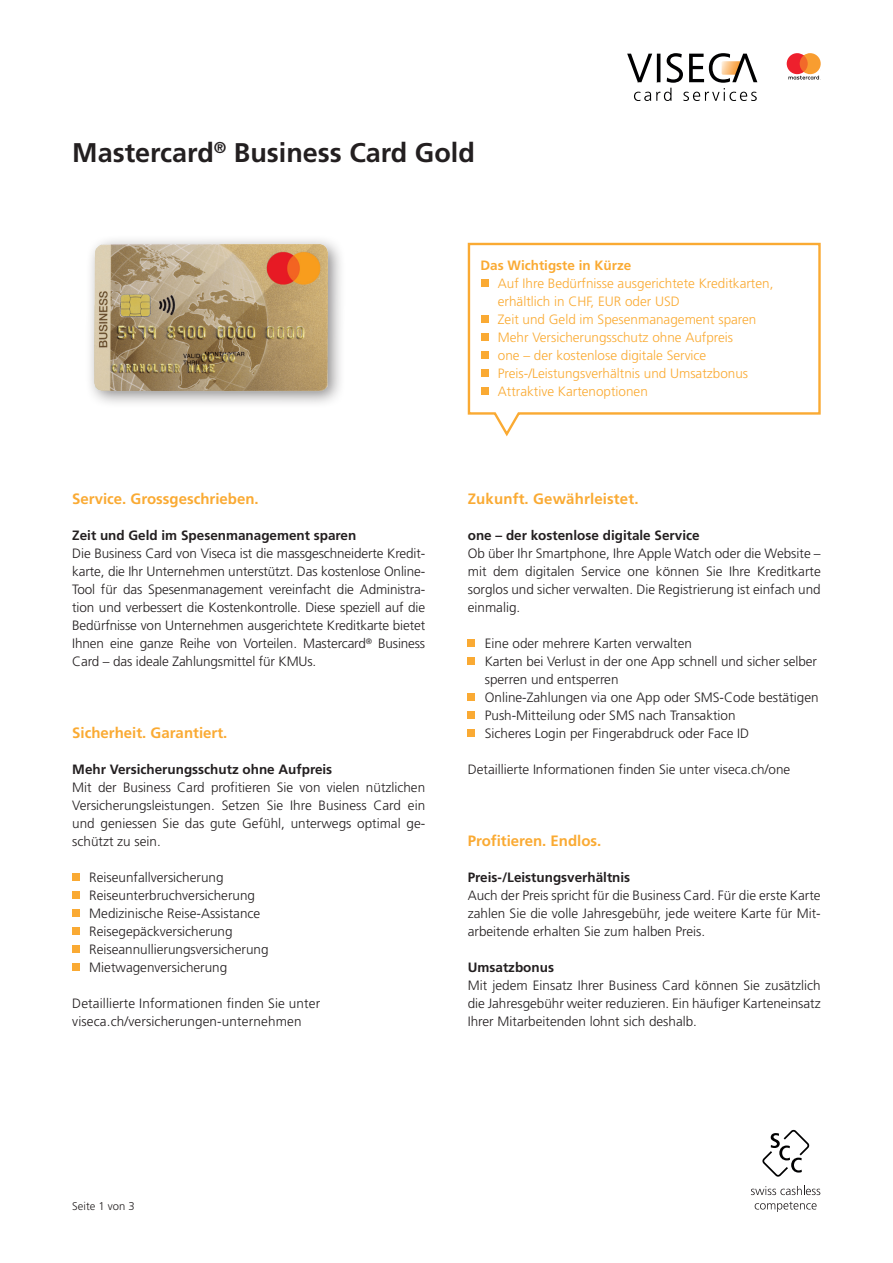
<style>
.page{position:relative;width:893px;height:1263px;background:#fff}
.page>*{position:absolute;margin:0;border:0;box-sizing:border-box;transform-origin:0 0}
.t1{font:700 27px "Frutiger LT Pro";color:#231f20}
.t2{font:700 15px "Frutiger LT Pro";color:#faaa33}
.t3{font:300 13.5px/18px "Frutiger LT Pro";color:#231f20;text-align:justify}
.t4{font:300 13.5px/18px "Frutiger LT Pro";color:#faaa33}
.t5{font:700 13.5px "Frutiger LT Pro";color:#231f20}
.t6{font:700 13.5px "Frutiger LT Pro";color:#faaa33}
.t7{font:300 11.25px "Frutiger LT Pro";color:#231f20}
</style>
<div class="page">
<svg style="left:627px;top:53px;width:130px;height:48px"></svg>
<svg style="left:787px;top:53px;width:34px;height:27px"></svg>
<svg style="left:467px;top:242px;width:354px;height:195px"></svg>
<div style="left:72px;top:874px;width:7px;height:7px;background:#faaa33"></div>
<div style="left:72px;top:892px;width:7px;height:7px;background:#faaa33"></div>
<div style="left:72px;top:910px;width:7px;height:7px;background:#faaa33"></div>
<div style="left:72px;top:928px;width:7px;height:7px;background:#faaa33"></div>
<div style="left:72px;top:946px;width:7px;height:7px;background:#faaa33"></div>
<div style="left:72px;top:964px;width:7px;height:7px;background:#faaa33"></div>
<div style="left:481px;top:280px;width:7px;height:7px;background:#faaa33"></div>
<div style="left:481px;top:316px;width:7px;height:7px;background:#faaa33"></div>
<div style="left:481px;top:334px;width:7px;height:7px;background:#faaa33"></div>
<div style="left:481px;top:352px;width:7px;height:7px;background:#faaa33"></div>
<div style="left:481px;top:370px;width:7px;height:7px;background:#faaa33"></div>
<div style="left:481px;top:388px;width:7px;height:7px;background:#faaa33"></div>
<div style="left:468px;top:640px;width:7px;height:7px;background:#faaa33"></div>
<div style="left:468px;top:658px;width:7px;height:7px;background:#faaa33"></div>
<div style="left:468px;top:694px;width:7px;height:7px;background:#faaa33"></div>
<div style="left:468px;top:712px;width:7px;height:7px;background:#faaa33"></div>
<div style="left:468px;top:730px;width:7px;height:7px;background:#faaa33"></div>
<svg style="left:762px;top:1130px;width:48px;height:47px"></svg>
<svg style="left:751px;top:1186px;width:69px;height:9px"></svg>
<svg style="left:755px;top:1201px;width:62px;height:11px"></svg>
<div style="left:85px;top:234px;width:261px;height:175px;background:#231f20;opacity:.53"></div>
<img style="left:91px;top:241px;width:241px;height:153px">
<h1 class="t1" style="left:72px;top:136px;width:404px">Mastercard<sup>®</sup> Business Card Gold</h1>
<p class="t6" style="left:480px;top:257px;width:152px">Das Wichtigste in Kürze</p>
<p class="t4" style="left:498px;top:274px;width:277px">Auf Ihre Bedürfnisse ausgerichtete Kreditkarten, erhältlich in CHF, EUR oder USD<br>Zeit und Geld im Spesenmanagement sparen Mehr Versicherungsschutz ohne Aufpreis<br>one – der kostenlose digitale Service Preis-/Leistungsverhältnis und Umsatzbonus Attraktive Kartenoptionen</p>
<p class="t2" style="left:72px;top:490px;width:188px">Service. Grossgeschrieben.</p>
<p class="t5" style="left:72px;top:527px;width:286px">Zeit und Geld im Spesenmanagement sparen</p>
<p class="t3" style="left:72px;top:544px;width:354px">Die Business Card von Viseca ist die massgeschneiderte Kredit&shy;karte, die Ihr Unternehmen unterstützt. Das kostenlose Online-Tool für das Spesenmanagement vereinfacht die Administra&shy;tion und verbessert die Kostenkontrolle. Diese speziell auf die Bedürfnisse von Unternehmen ausgerichtete Kreditkarte bietet Ihnen eine ganze Reihe von Vorteilen. Mastercard<sup>®</sup> Business Card – das ideale Zahlungsmittel für KMUs.</p>
<p class="t2" style="left:72px;top:724px;width:157px">Sicherheit. Garantiert.</p>
<p class="t5" style="left:72px;top:761px;width:262px">Mehr Versicherungsschutz ohne Aufpreis</p>
<p class="t3" style="left:72px;top:778px;width:354px">Mit der Business Card profitieren Sie von vielen nützlichen Versicherungsleistungen. Setzen Sie Ihre Business Card ein und geniessen Sie das gute Gefühl, unterwegs optimal ge&shy;schützt zu sein.</p>
<p class="t3" style="left:89px;top:868px;width:181px;text-align:left">Reiseunfallversicherung<br>Reiseunterbruchversicherung<br>Medizinische Reise-Assistance<br>Reisegepäckversicherung<br>Reiseannullierungsversicherung<br>Mietwagenversicherung</p>
<p class="t3" style="left:72px;top:994px;width:249px">Detaillierte Informationen finden Sie unter viseca.ch/versicherungen-unternehmen</p>
<p class="t2" style="left:468px;top:490px;width:172px">Zukunft. Gewährleistet.</p>
<p class="t5" style="left:468px;top:527px;width:233px">one – der kostenlose digitale Service</p>
<p class="t3" style="left:468px;top:544px;width:354px">Ob über Ihr Smartphone, Ihre Apple Watch oder die Website – mit dem digitalen Service one können Sie Ihre Kreditkarte sorglos und sicher verwalten. Die Registrierung ist einfach und einmalig.</p>
<p class="t3" style="left:485px;top:634px;width:335px;text-align:left">Eine oder mehrere Karten verwalten<br>Karten bei Verlust in der one App schnell und sicher selber sperren und entsperren<br>Online-Zahlungen via one App oder SMS-Code bestätigen Push-Mitteilung oder SMS nach Transaktion<br>Sicheres Login per Fingerabdruck oder Face ID</p>
<p class="t3" style="left:468px;top:760px;width:324px">Detaillierte Informationen finden Sie unter viseca.ch/one</p>
<p class="t2" style="left:468px;top:832px;width:135px">Profitieren. Endlos.</p>
<p class="t5" style="left:468px;top:869px;width:164px">Preis-/Leistungsverhältnis</p>
<p class="t3" style="left:468px;top:886px;width:354px">Auch der Preis spricht für die Business Card. Für die erste Karte zahlen Sie die volle Jahresgebühr, jede weitere Karte für Mit&shy;arbeitende erhalten Sie zum halben Preis.</p>
<p class="t5" style="left:468px;top:959px;width:88px">Umsatzbonus</p>
<p class="t3" style="left:468px;top:976px;width:354px">Mit jedem Einsatz Ihrer Business Card können Sie zusätzlich die Jahresgebühr weiter reduzieren. Ein häufiger Karteneinsatz Ihrer Mitarbeitenden lohnt sich deshalb.</p>
<p class="t7" style="left:72px;top:1199px;width:64px">Seite 1 von 3</p>
</div>
